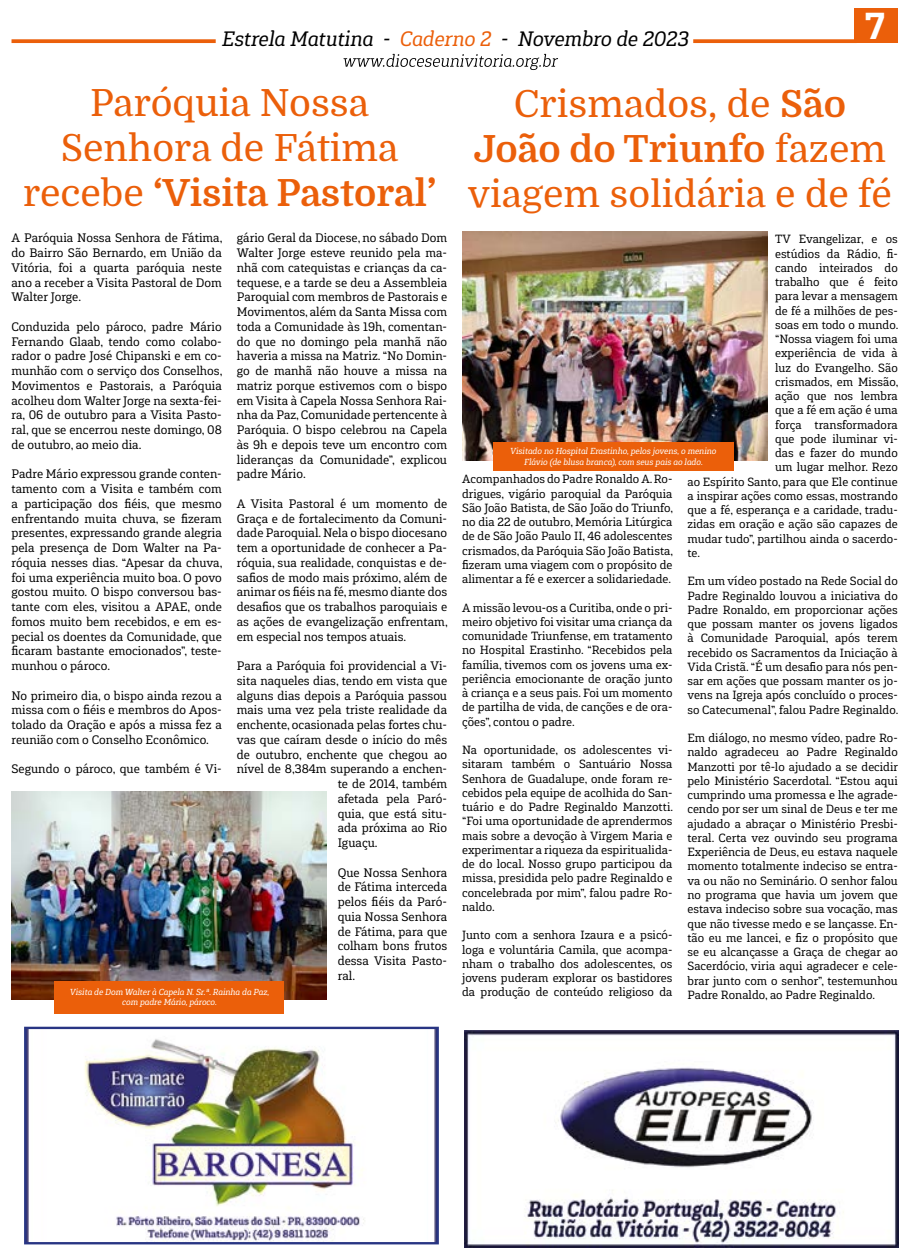
<style>
.page{position:relative;width:904px;height:1258px;background:#fff}
.page>*{position:absolute;margin:0;border:0;box-sizing:border-box;transform-origin:0 0}
.t1{font:37.5px/45px "Domine";color:#eb5f0a;text-align:center}
.t2{font:900 37.5px "Gaspo Slab";color:#fff}
.t3{font:italic 20.75px "Gaspo Slab";color:#000}
.t4{font:12.25px/14.8px "Gaspo Slab W00";color:#000;text-align:justify}
.t5{font:11.88px/14.2px "Gaspo Slab W00";color:#000;text-align:justify}
.t6{font:italic 8.75px/10.5px "Gaspo Slab";color:#fff;text-align:center}
.s1{color:#eb5f0a}
.s2{font-weight:700}
</style>
<div class="page">
<svg style="left:343px;top:54px;width:215px;height:16px"></svg>
<div style="left:854px;top:9px;width:43px;height:34px;background:#eb5f0a"></div>
<svg style="left:12px;top:39px;width:204px;height:4px"></svg>
<svg style="left:693px;top:39px;width:161px;height:4px"></svg>
<img style="left:27px;top:1030px;width:409px;height:211px">
<div style="left:24px;top:1027px;width:415px;height:217px;border:2px solid #283583"></div>
<img style="left:464px;top:1030px;width:434px;height:218px">
<img style="left:12px;top:791px;width:314px;height:209px">
<div style="left:54px;top:981px;width:230px;height:33px;background:#eb5f0a"></div>
<img style="left:462px;top:232px;width:305px;height:228px">
<div style="left:493px;top:442px;width:240px;height:29px;background:#eb5f0a"></div>
<h2 class="t3" style="left:221px;top:25px;width:468px">Estrela Matutina - <span class="s1">Caderno 2</span> - Novembro de 2023</h2>
<h1 class="t2" style="left:865px;top:1px;width:21px">7</h1>
<h1 class="t1" style="left:23px;top:82px;width:415px">Paróquia Nossa<br>Senhora de Fátima recebe <span class="s2">‘Visita Pastoral’</span></h1>
<h1 class="t1" style="left:468px;top:82px;width:425px">Crismados, de <span class="s2">São<br>João do Triunfo</span> fazem viagem solidária e de fé</h1>
<p class="t4" style="left:237px;top:231px;width:212px">gário Geral da Diocese, no sábado Dom Walter Jorge esteve reunido pela ma&shy;nhã com catequistas e crianças da ca&shy;tequese, e a tarde se deu a Assembleia Paroquial com membros de Pastorais e Movimentos, além da Santa Missa com toda a Comunidade às 19h, comentan&shy;do que no domingo pela manhã não haveria a missa na Matriz. “No Domin&shy;go de manhã não houve a missa na matriz porque estivemos com o bispo em Visita à Capela Nossa Senhora Rai&shy;nha da Paz, Comunidade pertencente à Paróquia. O bispo celebrou na Capela às 9h e depois teve um encontro com lideranças da Comunidade”, explicou padre Mário.</p>
<p class="t4" style="left:237px;top:496px;width:212px">A Visita Pastoral é um momento de Graça e de fortalecimento da Comuni&shy;dade Paroquial. Nela o bispo diocesano tem a oportunidade de conhecer a Pa&shy;róquia, sua realidade, conquistas e de&shy;safios de modo mais próximo, além de animar os fiéis na fé, mesmo diante dos desafios que os trabalhos paroquiais e as ações de evangelização enfrentam, em especial nos tempos atuais.</p>
<p class="t4" style="left:237px;top:658px;width:212px">Para a Paróquia foi providencial a Vi-</p>
<p class="t4" style="left:237px;top:673px;width:212px">sita naqueles dias, tendo em vista que</p>
<p class="t4" style="left:237px;top:688px;width:212px">alguns dias depois a Paróquia passou</p>
<p class="t4" style="left:237px;top:703px;width:212px">mais uma vez pela triste realidade da</p>
<p class="t4" style="left:237px;top:717px;width:212px">enchente, ocasionada pelas fortes chu-</p>
<p class="t4" style="left:237px;top:732px;width:212px">vas que caíram desde o início do mês</p>
<p class="t4" style="left:237px;top:747px;width:212px">de outubro, enchente que chegou ao</p>
<p class="t4" style="left:237px;top:762px;width:212px">nível de 8,384m superando a enchen-</p>
<p class="t4" style="left:338px;top:776px;width:111px">te de 2014, também</p>
<p class="t4" style="left:338px;top:791px;width:111px">afetada pela Paró-</p>
<p class="t4" style="left:338px;top:806px;width:111px">quia, que está situ-</p>
<p class="t4" style="left:338px;top:821px;width:111px">ada próxima ao Rio</p>
<p class="t4" style="left:338px;top:835px;width:42px">Iguaçu.</p>
<p class="t4" style="left:338px;top:865px;width:111px">Que Nossa Senhora de Fátima interceda pelos fiéis da Paró&shy;quia Nossa Senhora de Fátima, para que colham bons frutos dessa Visita Pasto&shy;ral.</p>
<p class="t4" style="left:12px;top:231px;width:212px">A Paróquia Nossa Senhora de Fátima, do Bairro São Bernardo, em União da Vitória, foi a quarta paróquia neste ano a receber a Visita Pastoral de Dom Walter Jorge.</p>
<p class="t4" style="left:12px;top:319px;width:212px">Conduzida pelo pároco, padre Mário Fernando Glaab, tendo como colabo&shy;rador o padre José Chipanski e em co&shy;munhão com o serviço dos Conselhos, Movimentos e Pastorais, a Paróquia acolheu dom Walter Jorge na sexta-fei&shy;ra, 06 de outubro para a Visita Pasto&shy;ral, que se encerrou neste domingo, 08 de outubro, ao meio dia.</p>
<p class="t4" style="left:12px;top:467px;width:212px">Padre Mário expressou grande conten&shy;tamento com a Visita e também com a participação dos fiéis, que mesmo enfrentando muita chuva, se fizeram presentes, expressando grande alegria pela presença de Dom Walter na Pa&shy;róquia nesses dias. “Apesar da chuva, foi uma experiência muito boa. O povo gostou muito. O bispo conversou bas&shy;tante com eles, visitou a APAE, onde fomos muito bem recebidos, e em es&shy;pecial os doentes da Comunidade, que ficaram bastante emocionados”, teste&shy;munhou o pároco.</p>
<p class="t4" style="left:12px;top:688px;width:212px">No primeiro dia, o bispo ainda rezou a missa com o fiéis e membros do Apos&shy;tolado da Oração e após a missa fez a reunião com o Conselho Econômico.</p>
<p class="t4" style="left:12px;top:762px;width:212px">Segundo o pároco, que também é Vi-</p>
<p class="t5" style="left:775px;top:232px;width:124px">TV Evangelizar, e os</p>
<p class="t5" style="left:775px;top:246px;width:124px">estúdios da Rádio, fi-</p>
<p class="t5" style="left:775px;top:261px;width:124px">cando inteirados do</p>
<p class="t5" style="left:775px;top:275px;width:124px">trabalho que é feito</p>
<p class="t5" style="left:775px;top:289px;width:124px">para levar a mensagem</p>
<p class="t5" style="left:775px;top:303px;width:124px">de fé a milhões de pes-</p>
<p class="t5" style="left:775px;top:318px;width:125px">soas em todo o mundo.</p>
<p class="t5" style="left:775px;top:332px;width:124px">“Nossa viagem foi uma</p>
<p class="t5" style="left:775px;top:346px;width:124px">experiência de vida à</p>
<p class="t5" style="left:775px;top:360px;width:124px">luz do Evangelho. São</p>
<p class="t5" style="left:775px;top:375px;width:125px">crismados, em Missão,</p>
<p class="t5" style="left:775px;top:389px;width:124px">ação que nos lembra</p>
<p class="t5" style="left:775px;top:403px;width:124px">que a fé em ação é uma</p>
<p class="t5" style="left:775px;top:417px;width:124px">força transformadora</p>
<p class="t5" style="left:775px;top:432px;width:124px">que pode iluminar vi-</p>
<p class="t5" style="left:775px;top:446px;width:124px">das e fazer do mundo</p>
<p class="t5" style="left:775px;top:460px;width:124px">um lugar melhor. Rezo</p>
<p class="t5" style="left:687px;top:474px;width:212px">ao Espírito Santo, para que Ele continue</p>
<p class="t5" style="left:687px;top:489px;width:212px">a inspirar ações como essas, mostrando</p>
<p class="t5" style="left:687px;top:503px;width:212px">que a fé, esperança e a caridade, tradu-</p>
<p class="t5" style="left:687px;top:517px;width:212px">zidas em oração e ação são capazes de</p>
<p class="t5" style="left:687px;top:531px;width:212px">mudar tudo”, partilhou ainda o sacerdo-</p>
<p class="t5" style="left:687px;top:546px;width:14px">te.</p>
<p class="t5" style="left:687px;top:574px;width:212px">Em um vídeo postado na Rede Social do Padre Reginaldo louvou a iniciativa do Padre Ronaldo, em proporcionar ações que possam manter os jovens ligados à Comunidade Paroquial, após terem recebido os Sacramentos da Iniciação à Vida Cristã. “É um desafio para nós pen&shy;sar em ações que possam manter os jo&shy;vens na Igreja após concluído o proces&shy;so Catecumenal”, falou Padre Reginaldo.</p>
<p class="t5" style="left:687px;top:731px;width:212px">Em diálogo, no mesmo vídeo, padre Ro&shy;naldo agradeceu ao Padre Reginaldo Manzotti por tê-lo ajudado a se decidir pelo Ministério Sacerdotal. “Estou aqui cumprindo uma promessa e lhe agrade&shy;cendo por ser um sinal de Deus e ter me ajudado a abraçar o Ministério Presbi&shy;teral. Certa vez ouvindo seu programa Experiência de Deus, eu estava naquele momento totalmente indeciso se entra&shy;va ou não no Seminário. O senhor falou no programa que havia um jovem que estava indeciso sobre sua vocação, mas que não tivesse medo e se lançasse. En&shy;tão eu me lancei, e fiz o propósito que se eu alcançasse a Graça de chegar ao Sacerdócio, viria aqui agradecer e cele&shy;brar junto com o senhor”, testemunhou Padre Ronaldo, ao Padre Reginaldo.</p>
<p class="t6" style="left:510px;top:446px;width:208px">Visitado no Hospital Erastinho, pelos jovens, o menino<br>Flávio (de blusa branca), com seus pais ao lado.</p>
<p class="t5" style="left:462px;top:472px;width:212px">Acompanhados do Padre Ronaldo A. Ro&shy;drigues, vigário paroquial da Paróquia São João Batista, de São João do Triunfo, no dia 22 de outubro, Memória Litúrgica de de São João Paulo II, 46 adolescentes crismados, da Paróquia São João Batista, fizeram uma viagem com o propósito de alimentar a fé e exercer a solidariedade.</p>
<p class="t5" style="left:462px;top:600px;width:212px">A missão levou-os a Curitiba, onde o pri&shy;meiro objetivo foi visitar uma criança da comunidade Triunfense, em tratamento no Hospital Erastinho. “Recebidos pela família, tivemos com os jovens uma ex&shy;periência emocionante de oração junto à criança e a seus pais. Foi um momento de partilha de vida, de canções e de ora&shy;ções”, contou o padre.</p>
<p class="t5" style="left:462px;top:743px;width:212px">Na oportunidade, os adolescentes vi&shy;sitaram também o Santuário Nossa Senhora de Guadalupe, onde foram re&shy;cebidos pela equipe de acolhida do San&shy;tuário e do Padre Reginaldo Manzotti. “Foi uma oportunidade de aprendermos mais sobre a devoção à Virgem Maria e experimentar a riqueza da espiritualida&shy;de do local. Nosso grupo participou da missa, presidida pelo padre Reginaldo e concelebrada por mim”, falou padre Ro&shy;naldo.</p>
<p class="t5" style="left:462px;top:928px;width:212px">Junto com a senhora Izaura e a psicó&shy;loga e voluntária Camila, que acompa&shy;nham o trabalho dos adolescentes, os jovens puderam explorar os bastidores da produção de conteúdo religioso da</p>
<p class="t6" style="left:69px;top:986px;width:201px">Visita de Dom Walter à Capela N. Sr.ª. Rainha da Paz, com padre Mário, pároco.</p>
</div>
